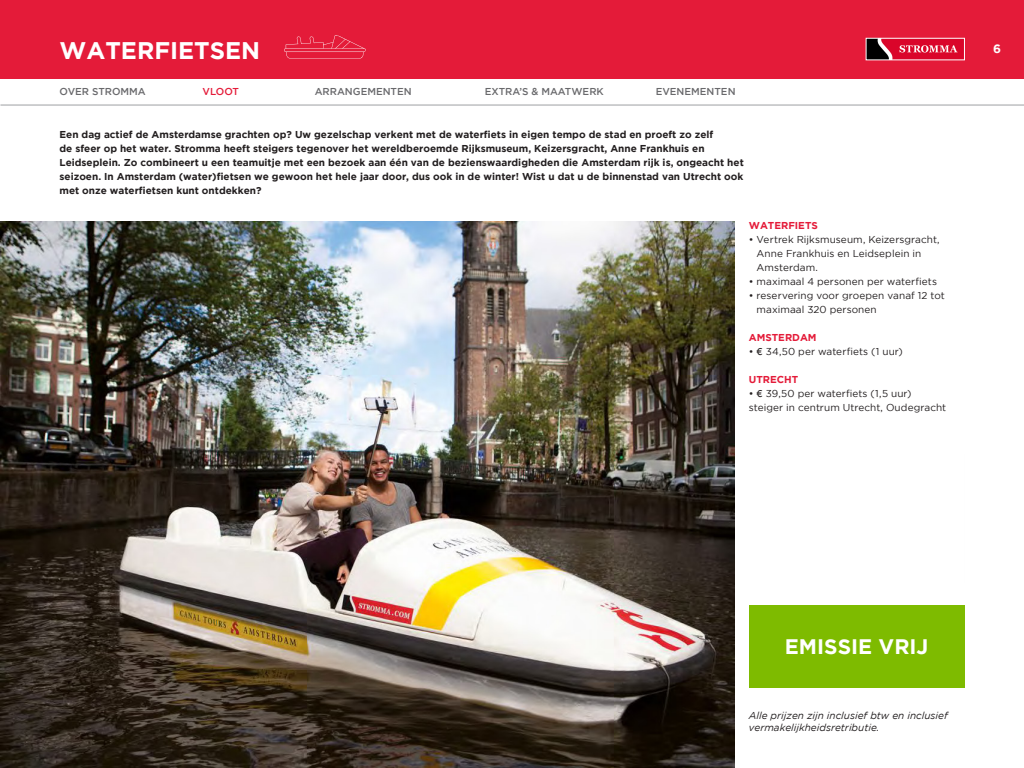
<style>
.page{position:relative;width:1024px;height:768px;background:#fff}
.page>*{position:absolute;margin:0;border:0;box-sizing:border-box;transform-origin:0 0}
.t1{font:700 24px "Gotham";color:#fff}
.KADER_TEKST{font:700 21px "Gotham";color:#fff}
.t2{font:700 12px "Gotham";color:#fff}
.Intro{font:700 10px/14px "Gotham";color:#231f20}
.Intro-2{font:10px/14px "Gotham";letter-spacing:.01em;color:#231f20}
.Prijzen_tekst{font:italic 10px/12px "Gotham";color:#231f20}
.t3{font:500 10px "Gotham";color:#69696c}
.Subkop{font:700 10px "Gotham";color:#e41b39}
.t4{font:500 10px "Gotham";letter-spacing:-.02em;color:#e41b39}
.s1{font-family:"Gill Sans"}
</style>
<div class="page">
<div style="left:0;top:0;width:1024px;height:79px;background:#e41b39"></div>
<img style="left:868px;top:40px;width:95px;height:18px">
<div style="left:866px;top:38px;width:99px;height:22px;border:1px solid #fff"></div>
<div style="left:749px;top:605px;width:215px;height:82px;background:#7ebb00"></div>
<svg style="left:284px;top:35px;width:82px;height:24px"></svg>
<hr style="left:0;top:105px;width:1024px;height:1px;background:#9d9fa2">
<img style="left:0;top:222px;width:735px;height:546px">
<p class="t1" style="left:60px;top:36px;width:202px">WATERFIETSEN</p>
<p class="t2" style="left:993px;top:42px;width:9px">6</p>
<p class="t3" style="left:60px;top:86px;width:88px">OVER STROMMA</p>
<p class="t4" style="left:203px;top:86px;width:38px">VLOOT</p>
<p class="t3" style="left:315px;top:86px;width:99px">ARRANGEMENTEN</p>
<p class="t3" style="left:485px;top:86px;width:121px">EXTRA’S &amp; MAATWERK</p>
<p class="t3" style="left:656px;top:86px;width:81px">EVENEMENTEN</p>
<p class="Intro" style="left:60px;top:127px;width:686px">Een dag actief de Amsterdamse grachten op? Uw gezelschap verkent met de waterfiets in eigen tempo de stad en proeft zo zelf<br>de sfeer op het water. Stromma heeft steigers tegenover het wereldberoemde Rijksmuseum, Keizersgracht, Anne Frankhuis en Leidseplein. Zo combineert u een teamuitje met een bezoek aan één van de bezienswaardigheden die Amsterdam rijk is, ongeacht het seizoen. In Amsterdam (water)fietsen we gewoon het hele jaar door, dus ook in de winter! Wist u dat u de binnenstad van Utrecht ook met onze waterfietsen kunt ontdekken?</p>
<p class="Subkop" style="left:749px;top:220px;width:71px">WATERFIETS</p>
<p class="Intro-2" style="left:757px;top:232px;width:184px;text-indent:-8px">• Vertrek Rijksmuseum, Keizersgracht,<br>Anne Frankhuis en Leidseplein in<br>Amsterdam.</p>
<p class="Intro-2" style="left:749px;top:274px;width:190px">• maximaal 4 personen per waterfiets</p>
<p class="Intro-2" style="left:757px;top:288px;width:190px;text-indent:-8px">• reservering voor groepen vanaf 12 tot maximaal 320 personen</p>
<p class="Subkop" style="left:749px;top:332px;width:69px">AMSTERDAM</p>
<p class="Intro-2" style="left:749px;top:344px;width:156px">• <span class="s1">€</span> 34,50 per waterfiets (1 uur)</p>
<p class="Subkop" style="left:749px;top:374px;width:51px">UTRECHT</p>
<p class="Intro-2" style="left:749px;top:386px;width:199px">• <span class="s1">€</span> 39,50 per waterfiets (1,5 uur) steiger in centrum Utrecht, Oudegracht</p>
<p class="KADER_TEKST" style="left:785px;top:634px;width:145px">EMISSIE VRIJ</p>
<p class="Prijzen_tekst" style="left:749px;top:710px;width:200px">Alle prijzen zijn inclusief btw en inclusief vermakelijkheidsretributie.</p>
</div>
